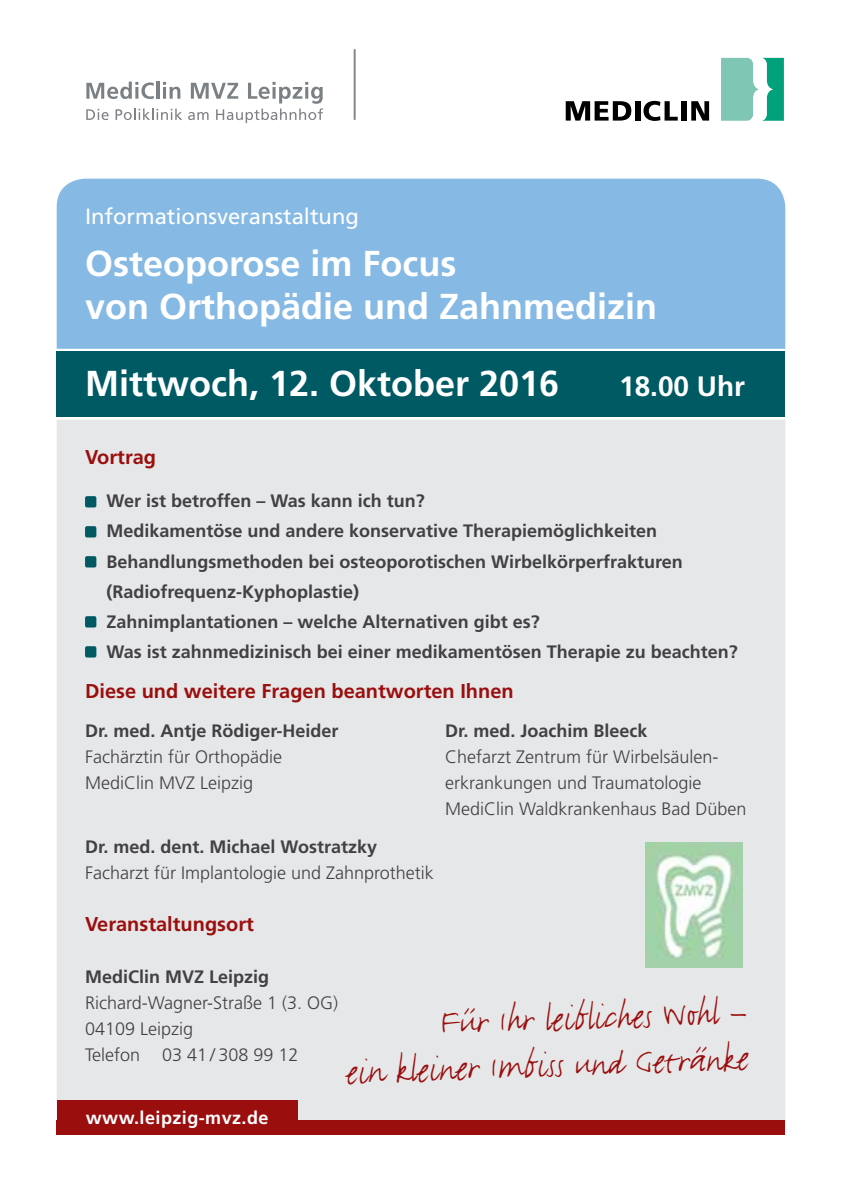
<style>
.page{position:relative;width:842px;height:1191px;background:#fff}
.page>*{position:absolute;margin:0;border:0;box-sizing:border-box;transform-origin:0 0}
.t1{font:40px/46px "Justlefthand";color:#9a0f0e;text-align:right}
.t2{font:700 36px/43.2px "Frutiger LT";color:#fff}
.t3{font:700 28px "Frutiger LT";color:#fff}
.t4{font:22px "Frutiger LT Std";color:#fff}
.t5{font:700 20px "Frutiger LT";color:#9a0f0e}
.t6{font:700 18px/30px "Frutiger LT";color:#414042}
.t7{font:300 18px/26px "Frutiger LT";color:#414042}
.t8{font:700 18px "Frutiger LT";letter-spacing:.025em;color:#fff}
</style>
<div class="page">
<div style="left:57px;top:420px;width:728px;height:700px;background:#e6e7e8"></div>
<div style="left:85px;top:496px;width:11px;height:11px;background:#005a63;border-radius:2px"></div>
<div style="left:85px;top:526px;width:11px;height:11px;background:#005a63;border-radius:2px"></div>
<div style="left:85px;top:556px;width:11px;height:11px;background:#005a63;border-radius:2px"></div>
<div style="left:85px;top:616px;width:11px;height:11px;background:#005a63;border-radius:2px"></div>
<div style="left:85px;top:646px;width:11px;height:11px;background:#005a63;border-radius:2px"></div>
<div style="left:57px;top:1120px;width:728px;height:14px;background:#9a0f0e"></div>
<img style="left:645px;top:842px;width:98px;height:125px">
<svg style="left:86px;top:82px;width:68px;height:17px"></svg>
<hr style="left:156px;top:82px;width:3px;height:17px;background:#7b8084">
<svg style="left:163px;top:82px;width:17px;height:17px"></svg>
<svg style="left:86px;top:109px;width:23px;height:11px"></svg>
<svg style="left:116px;top:108px;width:66px;height:12px"></svg>
<svg style="left:188px;top:82px;width:135px;height:41px"></svg>
<hr style="left:354px;top:49px;width:2px;height:71px;background:#808285">
<div style="left:57px;top:179px;width:728px;height:170px;background:#86bae4"></div>
<div style="left:57px;top:351px;width:728px;height:66px;background:#005a63"></div>
<svg style="left:721px;top:58px;width:63px;height:63px"></svg>
<svg style="left:566px;top:101px;width:65px;height:20px"></svg>
<div style="left:635px;top:101px;width:5px;height:20px;background:#000"></div>
<svg style="left:643px;top:101px;width:35px;height:20px"></svg>
<div style="left:681px;top:101px;width:5px;height:20px;background:#000"></div>
<svg style="left:691px;top:101px;width:18px;height:20px"></svg>
<div style="left:57px;top:1100px;width:241px;height:34px;background:#9a0f0e"></div>
<p class="t4" style="left:85px;top:203px;width:275px">Informationsveranstaltung</p>
<h2 class="t2" style="left:85px;top:241px;width:574px">Osteoporose im Focus<br>von Orthopädie und Zahnmedizin</h2>
<h2 class="t2" style="left:85px;top:362px;width:476px">Mittwoch, 12. Oktober 2016</h2>
<h3 class="t3" style="left:619px;top:369px;width:128px">18.00 Uhr</h3>
<p class="t5" style="left:85px;top:446px;width:73px">Vortrag</p>
<p class="t6" style="left:106px;top:486px;width:633px">Wer ist betroffen – Was kann ich tun?<br>Medikamentöse und andere konservative Therapiemöglichkeiten Behandlungsmethoden bei osteoporotischen Wirbelkörperfrakturen (Radiofrequenz-Kyphoplastie)<br>Zahnimplantationen – welche Alternativen gibt es?<br>Was ist zahnmedizinisch bei einer medikamentösen Therapie zu beachten?</p>
<p class="t5" style="left:85px;top:679px;width:430px">Diese und weitere Fragen beantworten Ihnen</p>
<p class="t6" style="left:85px;top:715px;width:255px">Dr. med. Antje Rödiger-Heider</p>
<p class="t6" style="left:445px;top:715px;width:204px">Dr. med. Joachim Bleeck</p>
<p class="t7" style="left:85px;top:743px;width:198px">Fachärztin für Orthopädie</p>
<p class="t7" style="left:445px;top:743px;width:275px">Chefarzt Zentrum für Wirbelsäulen-</p>
<p class="t7" style="left:85px;top:769px;width:170px">MediClin MVZ Leipzig</p>
<p class="t7" style="left:445px;top:769px;width:303px">erkrankungen und Traumatologie<br>MediClin Waldkrankenhaus Bad Düben</p>
<p class="t6" style="left:85px;top:831px;width:294px">Dr. med. dent. Michael Wostratzky</p>
<p class="t7" style="left:85px;top:859px;width:350px">Facharzt für Implantologie und Zahnprothetik</p>
<p class="t5" style="left:85px;top:912px;width:170px">Veranstaltungsort</p>
<p class="t6" style="left:85px;top:961px;width:186px">MediClin MVZ Leipzig</p>
<p class="t7" style="left:85px;top:989px;width:255px">Richard-Wagner-Straße 1 (3. OG)<br>04109 Leipzig<br>Telefon 03 41 / 308 99 12</p>
<h1 class="t1" style="left:344px;top:1004px;width:404px;rotate:-2deg">Für Ihr leibliches Wohl –<br>ein kleiner Imbiss und Getränke</h1>
<p class="t8" style="left:86px;top:1106px;width:184px">www.leipzig-mvz.de</p>
</div>
